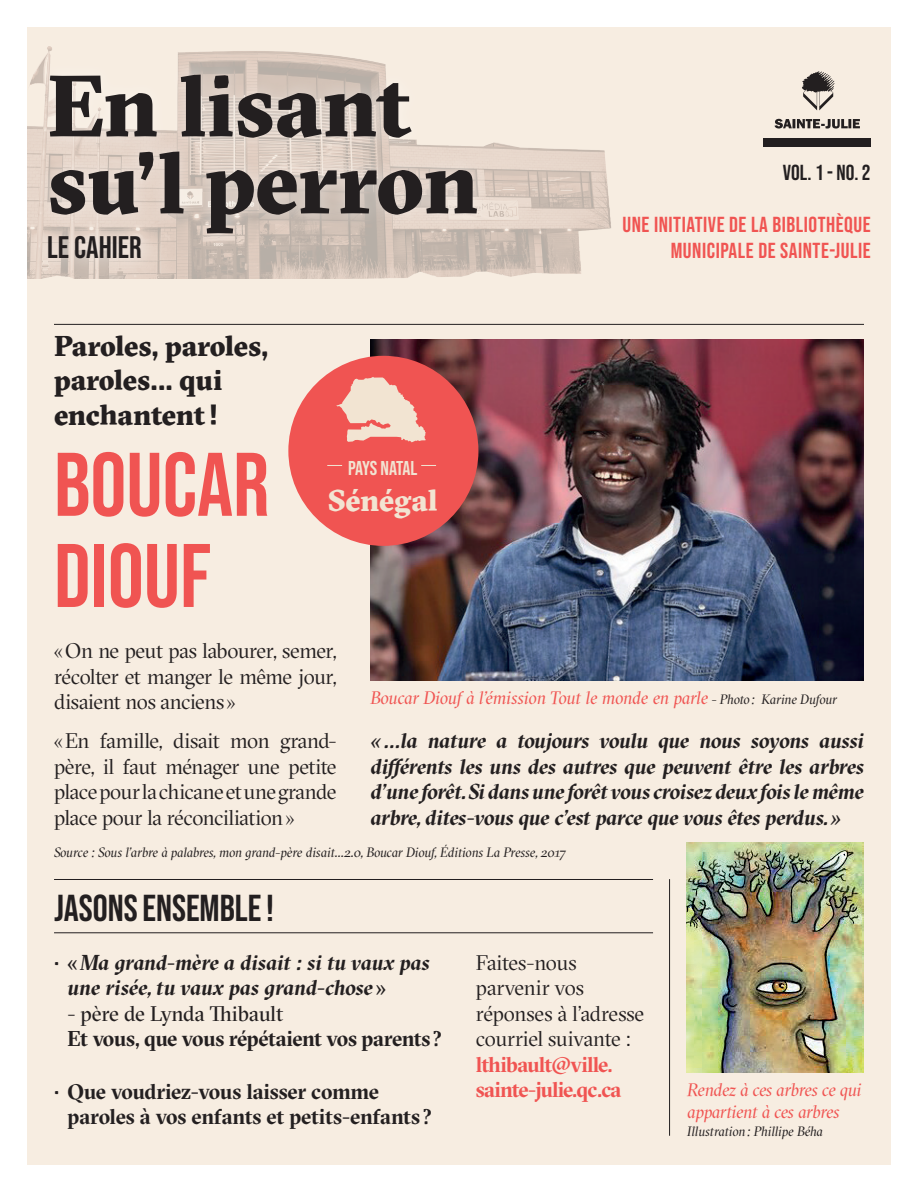
<style>
.page{position:relative;width:918px;height:1188px;background:#fff}
.page>*{position:absolute;margin:0;border:0;box-sizing:border-box;transform-origin:0 0}
.t1{font:90px/91.2px "Bebas Neue";color:#f05452}
.t2{font:900 86.7px/76.9px "GT Sectra";color:#231f20}
.t3{font:37.5px "Bebas Neue";color:#231f20}
.t4{font:31.2px "Bebas Neue";color:#231f20}
.t5{font:900 30px "GT Sectra";color:#f2e4d2}
.t6{font:900 28.5px/34.2px "GT Sectra";letter-spacing:-.005em;color:#231f20}
.t7{font:21.75px/26.1px "Bebas Neue";letter-spacing:.025em;color:#f05452;text-align:right}
.t8{font:21.75px "Bebas Neue";color:#231f20}
.t9{font:italic 700 21px/25.5px "GT Sectra Fine";letter-spacing:-.01em;color:#231f20}
.t10{font:21px/25.5px "GT Sectra Fine";letter-spacing:-.015em;color:#231f20;text-align:justify}
.t11{font:700 21px/25.5px "GT Sectra Fine";letter-spacing:-.015em;color:#231f20}
.t12{font:700 21px/25.5px "GT Sectra Fine";letter-spacing:-.03em;color:#f05452}
.t13{font:21px "GT Sectra Fine";letter-spacing:-.015em;color:#231f20}
.t14{font:19.95px "Bebas Neue";letter-spacing:-.035em;color:#f2e4d2}
.t15{font:italic 18px/21.6px "GT Sectra Fine";letter-spacing:-.015em;color:#f05452}
.t16{font:italic 13.5px "GT Sectra Fine";letter-spacing:-.005em;color:#231f20}
.s1{font-size:13.5px;color:#231f20}
.s2{font-style:normal}
</style>
<div class="page">
<div style="left:27px;top:27px;width:864px;height:1137px;background:#f7ede1"></div>
<img style="left:27px;top:46px;width:584px;height:233px">
<div style="left:34px;top:59px;width:458px;height:214px;background:#fff;opacity:.34"></div>
<svg style="left:775px;top:119px;width:85px;height:10px"></svg>
<div style="left:764px;top:138px;width:107px;height:8px;background:#231f20"></div>
<svg style="left:802px;top:71px;width:33px;height:39px"></svg>
<hr style="left:669px;top:879px;width:1px;height:257px;background:#231f20">
<hr style="left:54px;top:932px;width:599px;height:1px;background:#231f20">
<hr style="left:54px;top:879px;width:599px;height:1px;background:#231f20">
<hr style="left:54px;top:324px;width:810px;height:1px;background:#231f20">
<img style="left:370px;top:339px;width:494px;height:341px">
<img style="left:687px;top:842px;width:177px;height:231px">
<div style="left:288px;top:356px;width:190px;height:190px;background:#f05452;border-radius:50%"></div>
<svg style="left:336px;top:377px;width:90px;height:65px"></svg>
<svg style="left:327px;top:465px;width:15px;height:1px"></svg>
<svg style="left:421px;top:465px;width:15px;height:1px"></svg>
<h2 class="t2" style="left:47px;top:66px;width:433px">En lisant su’l perron</h2>
<h3 class="t4" style="left:47px;top:230px;width:96px">LE CAHIER</h3>
<h3 class="t6" style="left:54px;top:328px;width:216px">Paroles, paroles, paroles... qui enchantent !</h3>
<h1 class="t1" style="left:54px;top:438px;width:217px">BOUCAR<br>DIOUF</h1>
<p class="t14" style="left:348px;top:456px;width:71px">PAYS NATAL</p>
<h3 class="t5" style="left:328px;top:480px;width:111px">Sénégal</h3>
<p class="t8" style="left:783px;top:161px;width:89px">VOL. 1 - NO. 2</p>
<p class="t7" style="left:622px;top:211px;width:250px">UNE INITIATIVE DE LA BIBLIOTHÈQUE<br>MUNICIPALE DE SAINTE-JULIE</p>
<p class="t10" style="left:54px;top:638px;width:284px">«On ne peut pas labourer, semer, récolter et manger le même jour, disaient nos anciens»</p>
<p class="t10" style="left:54px;top:728px;width:284px">«En famille, disait mon grand&shy;père, il faut ménager une petite place pour la chicane et une grande place pour la réconciliation»</p>
<p class="t15" style="left:370px;top:686px;width:468px">Boucar Diouf à l’émission Tout le monde en parle <span class="s1">- Photo : Karine Dufour</span></p>
<p class="t9" style="left:370px;top:727px;width:495px;text-align:justify">«…la nature a toujours voulu que nous soyons aussi différents les uns des autres que peuvent être les arbres d’une forêt. Si dans une forêt vous croisez deux fois le même arbre, dites-vous que c’est parce que vous êtes perdus.»</p>
<p class="t16" style="left:54px;top:844px;width:513px">Source : Sous l’arbre à palabres, mon grand-père disait…2.0, Boucar Diouf, Éditions La Presse, 2017</p>
<h3 class="t3" style="left:54px;top:887px;width:221px">JASONSENSEMBLE!</h3>
<p class="t9" style="left:68px;top:949px;width:364px;text-indent:-14px"><span class="s2">• «</span>Ma grand-mère a disait : si tu vaux pas une risée, tu vaux pas grand-chose <span class="s2">»</span></p>
<p class="t13" style="left:68px;top:1000px;width:217px">- père de Lynda Thibault</p>
<p class="t11" style="left:68px;top:1026px;width:376px">Et vous, que vous répétaient vos parents?</p>
<p class="t11" style="left:68px;top:1078px;width:366px;text-indent:-14px">• Que voudriez-vous laisser comme paroles à vos enfants et petits-enfants ?</p>
<p class="t10" style="left:476px;top:949px;width:170px;text-align:left">Faites-nous parvenir vos réponses à l’adresse courriel suivante :</p>
<p class="t12" style="left:476px;top:1051px;width:147px">lthibault@ville. sainte-julie.qc.ca</p>
<p class="t15" style="left:687px;top:1079px;width:176px">Rendez à ces arbres ce qui appartient à ces arbres</p>
<p class="t16" style="left:687px;top:1123px;width:137px">Illustration: Phillipe Béha</p>
</div>
